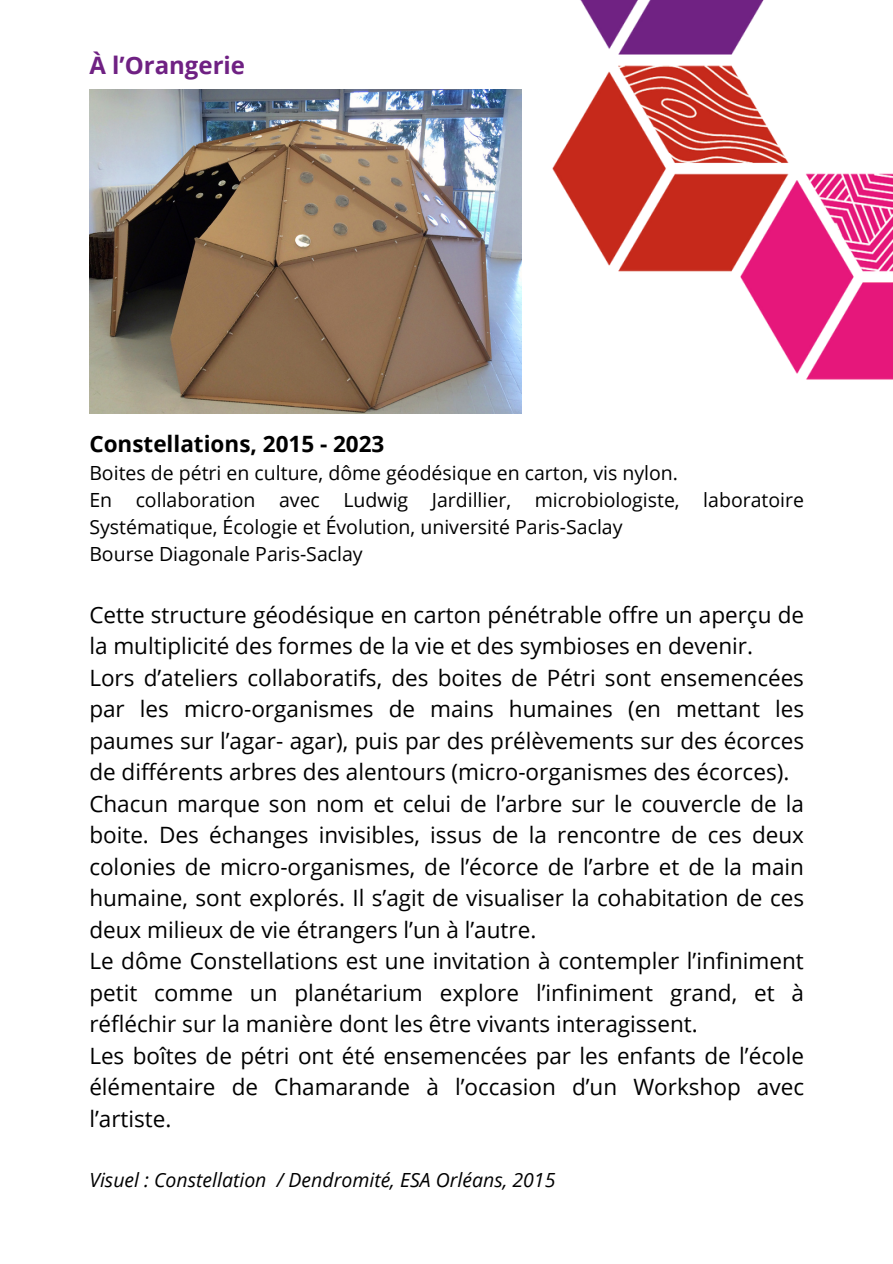
<style>
.page{position:relative;width:893px;height:1264px;background:#fff}
.page>*{position:absolute;margin:0;border:0;box-sizing:border-box;transform-origin:0 0}
.t1{font:700 24px "Open Sans";color:#6f2183}
.t2{font:22.5px/31.5px "Open Sans";color:#000;text-align:justify}
.t3{font:700 22.5px "Open Sans";color:#000}
.t4{font:19.5px/27px "Open Sans";color:#000}
.t5{font:italic 19.5px "Open Sans";color:#000}
</style>
<div class="page">
<img style="left:89px;top:89px;width:432px;height:324px">
<img style="left:521px;top:0;width:371px;height:390px">
<p class="t1" style="left:89px;top:48px;width:157px">À l’Orangerie</p>
<p class="t3" style="left:89px;top:427px;width:296px">Constellations, 2015 - 2023</p>
<p class="t4" style="left:89px;top:458px;width:590px">Boites de pétri en culture, dôme géodésique en carton, vis nylon.</p>
<p class="t4" style="left:89px;top:485px;width:716px">En collaboration avec Ludwig Jardillier, microbiologiste, laboratoire<br>Systématique, Écologie et Évolution, université Paris-Saclay</p>
<p class="t4" style="left:89px;top:539px;width:275px">Bourse Diagonale Paris-Saclay</p>
<p class="t2" style="left:89px;top:598px;width:716px">Cette structure géodésique en carton pénétrable offre un aperçu de la multiplicité des formes de la vie et des symbioses en devenir.</p>
<p class="t2" style="left:89px;top:661px;width:716px">Lors d’ateliers collaboratifs, des boites de Pétri sont ensemencées par les micro-organismes de mains humaines (en mettant les paumes sur l’agar- agar), puis par des prélèvements sur des écorces de différents arbres des alentours (micro-organismes des écorces).</p>
<p class="t2" style="left:89px;top:787px;width:716px">Chacun marque son nom et celui de l’arbre sur le couvercle de la boite. Des échanges invisibles, issus de la rencontre de ces deux colonies de micro-organismes, de l’écorce de l’arbre et de la main humaine, sont explorés. Il s’agit de visualiser la cohabitation de ces deux milieux de vie étrangers l’un à l’autre.</p>
<p class="t2" style="left:89px;top:944px;width:716px">Le dôme Constellations est une invitation à contempler l’infiniment petit comme un planétarium explore l’infiniment grand, et à réfléchir sur la manière dont les être vivants interagissent.</p>
<p class="t2" style="left:89px;top:1039px;width:716px">Les boîtes de pétri ont été ensemencées par les enfants de l’école élémentaire de Chamarande à l’occasion d’un Workshop avec l’artiste.</p>
<p class="t5" style="left:89px;top:1165px;width:467px">Visuel : Constellation / Dendromité, ESA Orléans, 2015</p>
</div>
